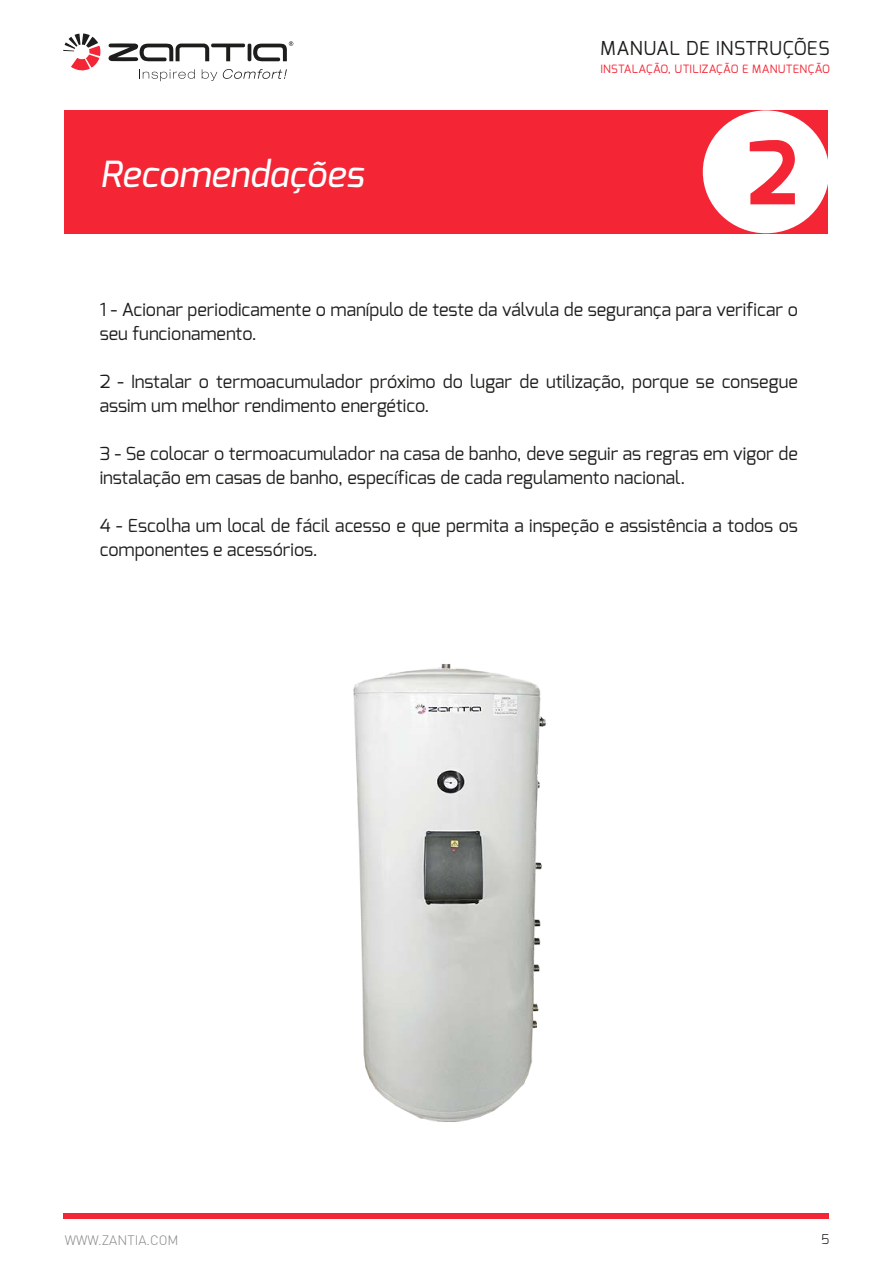
<style>
.page{position:relative;width:893px;height:1263px;background:#fff}
.page>*{position:absolute;margin:0;border:0;box-sizing:border-box;transform-origin:0 0}
.t1{font:700 86.7px "Exo";color:#f42534}
.t2{font:italic 500 36px "Exo";color:#fff}
.t3{font:19.2px "Exo";letter-spacing:.03em;color:#1d1d1b}
.t4{font:18px/24px "Exo";color:#1d1d1b}
.t5{font:300 13.5px "DIN";color:#868686}
.t6{font:300 13.5px "Exo";color:#1d1d1b}
.t7{font:11.4px "Exo";letter-spacing:.03em;color:#f42534}
</style>
<div class="page">
<img style="left:353px;top:664px;width:193px;height:458px">
<div style="left:64px;top:1214px;width:765px;height:5px;background:#f42534"></div>
<div style="left:65px;top:110px;width:763px;height:123px;background:#f42534"></div>
<div style="left:703px;top:110px;width:126px;height:123px;background:#fff;border-radius:50%"></div>
<svg style="left:142px;top:69px;width:53px;height:12px"></svg>
<svg style="left:202px;top:69px;width:15px;height:12px"></svg>
<svg style="left:223px;top:69px;width:64px;height:10px"></svg>
<svg style="left:253px;top:41px;width:40px;height:20px"></svg>
<hr style="left:248px;top:44px;width:3px;height:17px;background:#1d1d1b;border-radius:2px">
<hr style="left:211px;top:44px;width:34px;height:3px;background:#1d1d1b;border-radius:2px">
<svg style="left:63px;top:34px;width:38px;height:37px"></svg>
<svg style="left:108px;top:43px;width:101px;height:18px"></svg>
<h2 class="t2" style="left:100px;top:151px;width:265px">Recomendações</h2>
<p class="t3" style="left:600px;top:36px;width:231px">MANUAL DE INSTRUÇÕES</p>
<p class="t7" style="left:600px;top:62px;width:231px">INSTALAÇÃO, UTILIZAÇÃO E MANUTENÇÃO</p>
<h1 class="t1" style="left:747px;top:117px;width:52px">2</h1>
<p class="t4" style="left:100px;top:297px;width:700px">1 - Acionar periodicamente o manípulo de teste da válvula de segurança para verificar o seu funcionamento.</p>
<p class="t4" style="left:100px;top:369px;width:700px">2 - Instalar o termoacumulador próximo do lugar de utilização, porque se consegue assim um melhor rendimento energético.</p>
<p class="t4" style="left:100px;top:441px;width:700px">3 - Se colocar o termoacumulador na casa de banho, deve seguir as regras em vigor de instalação em casas de banho, específicas de cada regulamento nacional.</p>
<p class="t4" style="left:100px;top:513px;width:700px">4 - Escolha um local de fácil acesso e que permita a inspeção e assistência a todos os componentes e acessórios.</p>
<p class="t5" style="left:65px;top:1232px;width:115px">WWW.ZANTIA.COM</p>
<p class="t6" style="left:821px;top:1230px;width:10px">5</p>
</div>
